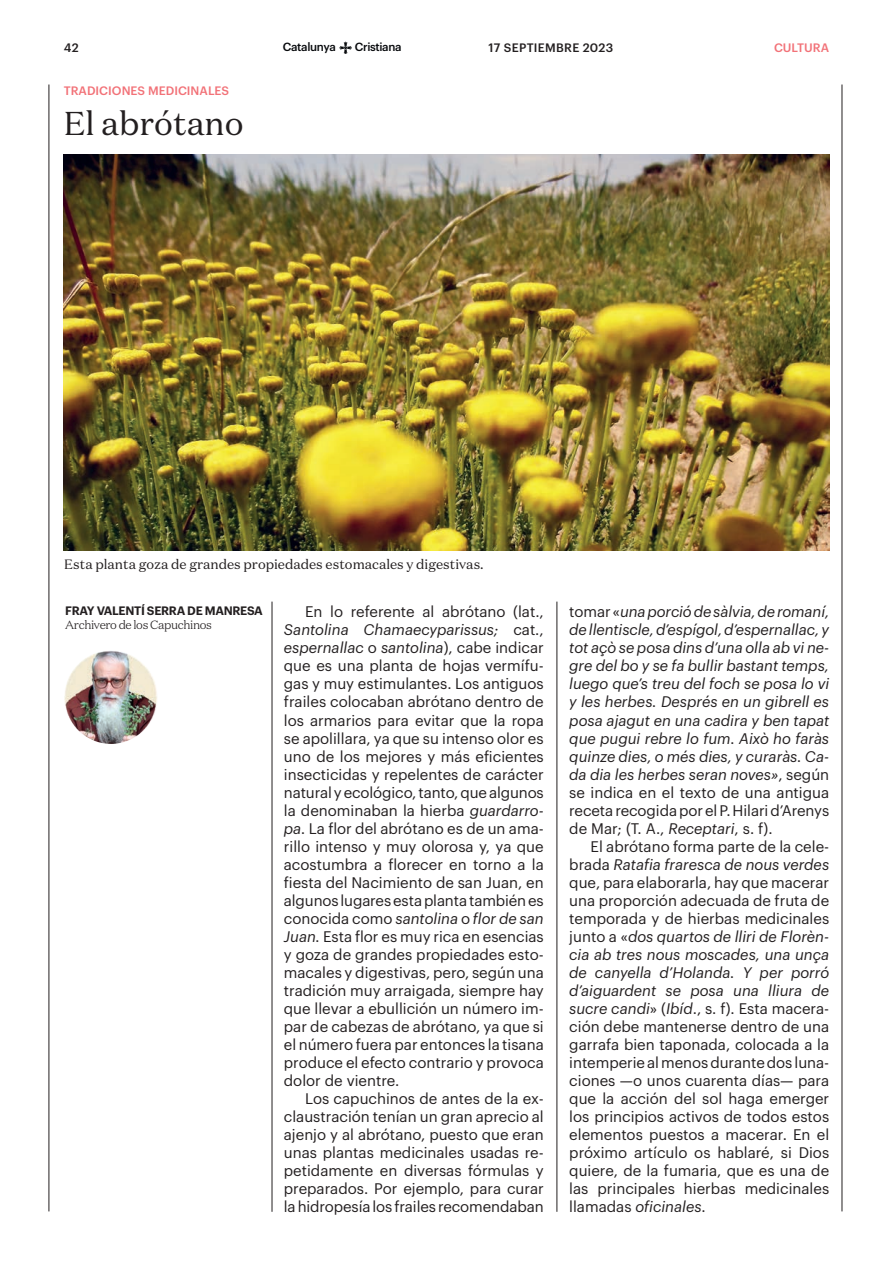
<style>
.page{position:relative;width:893px;height:1263px;background:#fff}
.page>*{position:absolute;margin:0;border:0;box-sizing:border-box;transform-origin:0 0}
.t1{font:33px "Domaine Text";color:#231f20}
.t2{font:15px/18px "Graphik";color:#231f20;text-align:justify}
.t3{font:italic 15px/18px "Graphik";color:#231f20;text-align:justify}
.t4{font:13.5px "Domaine Text";color:#231f20}
.t5{font:500 12px "Graphik";color:#f27278}
.t6{font:600 12px "Graphik";letter-spacing:-.025em;color:#231f20}
.t7{font:300 12px "Domaine Text";letter-spacing:-.03em;color:#231f20}
.t8{font:500 12px "Graphik";letter-spacing:.025em;color:#231f20}
.t9{font:500 11.55px "Graphik";letter-spacing:-.03em;color:#07090c}
.s1{font-style:italic}
.s2{font-style:normal}
</style>
<div class="page">
<svg style="left:339px;top:42px;width:13px;height:12px"></svg>
<hr style="left:49px;top:85px;width:1px;height:1126px;background:#231f20">
<hr style="left:842px;top:85px;width:1px;height:1126px;background:#231f20">
<hr style="left:272px;top:602px;width:1px;height:610px;background:#231f20">
<hr style="left:557px;top:602px;width:1px;height:610px;background:#231f20">
<img style="left:63px;top:155px;width:766px;height:395px">
<img style="left:64px;top:650px;width:94px;height:94px;border-radius:47px">
<p class="t8" style="left:64px;top:38px;width:16px">42</p>
<p class="t9" style="left:283px;top:38px;width:54px">Catalunya</p>
<p class="t9" style="left:355px;top:38px;width:48px">Cristiana</p>
<p class="t8" style="left:489px;top:38px;width:126px">17 SEPTIEMBRE 2023</p>
<p class="t5" style="left:774px;top:39px;width:57px">CULTURA</p>
<p class="t5" style="left:64px;top:82px;width:167px">TRADICIONES MEDICINALES</p>
<h1 class="t1" style="left:64px;top:103px;width:181px">El abrótano</h1>
<p class="t4" style="left:64px;top:555px;width:421px">Esta planta goza de grandes propiedades estomacales y digestivas.</p>
<p class="t6" style="left:65px;top:601px;width:199px">FRAY VALENTÍ SERRA DE MANRESA</p>
<p class="t7" style="left:65px;top:617px;width:148px">Archivero de los Capuchinos</p>
<p class="t2" style="left:284px;top:602px;width:261px;text-indent:21px">En lo referente al abrótano (lat., <span class="s1">Santolina Chamaecyparissus;</span> cat., <span class="s1">espernallac</span> o <span class="s1">santolina</span>), cabe indicar que es una planta de hojas vermífu&shy;gas y muy estimulantes. Los antiguos frailes colocaban abrótano dentro de los armarios para evitar que la ropa se apolillara, ya que su intenso olor es uno de los mejores y más eficientes insecticidas y repelentes de carácter natural y ecológico, tanto, que algunos la denominaban la hierba <span class="s1">guardarro&shy;pa.</span> La flor del abrótano es de un ama&shy;rillo intenso y muy olorosa y, ya que acostumbra a florecer en torno a la fiesta del Nacimiento de san Juan, en algunos lugares esta planta también es conocida como <span class="s1">santolina</span> o <span class="s1">flor de san Juan.</span> Esta flor es muy rica en esencias y goza de grandes propiedades esto&shy;macales y digestivas, pero, según una tradición muy arraigada, siempre hay que llevar a ebullición un número im&shy;par de cabezas de abrótano, ya que si el número fuera par entonces la tisana produce el efecto contrario y provoca dolor de vientre.</p>
<p class="t2" style="left:284px;top:1088px;width:261px;text-indent:21px">Los capuchinos de antes de la ex&shy;claustración tenían un gran aprecio al ajenjo y al abrótano, puesto que eran unas plantas medicinales usadas re&shy;petidamente en diversas fórmulas y preparados. Por ejemplo, para curar la hidropesía los frailes recomendaban</p>
<p class="t3" style="left:569px;top:602px;width:261px"><span class="s2">tomar «</span>una porció de sàlvia, de romaní, de llentiscle, d’espígol, d’espernallac, y tot açò se posa dins d’una olla ab vi ne&shy;gre del bo y se fa bullir bastant temps, luego que’s treu del foch se posa lo vi y les herbes. Després en un gibrell es posa ajagut en una cadira y ben tapat que pugui rebre lo fum. Això ho faràs quinze dies, o més dies, y curaràs. Ca&shy;da dia les herbes seran noves»<span class="s2">, según se indica en el texto de una antigua receta recogida por el P. Hilari d’Arenys de Mar; (T. A.,</span> Receptari<span class="s2">, s. f).</span></p>
<p class="t2" style="left:569px;top:836px;width:261px;text-indent:21px">El abrótano forma parte de la cele&shy;brada <span class="s1">Ratafia fraresca de nous verdes </span>que, para elaborarla, hay que macerar una proporción adecuada de fruta de temporada y de hierbas medicinales junto a «<span class="s1">dos quartos de lliri de Florèn&shy;cia ab tres nous moscades, una unça de canyella d’Holanda. Y per porró d’aiguardent se posa una lliura de sucre candi</span>» (<span class="s1">Ibíd</span>., s. f). Esta macera&shy;ción debe mantenerse dentro de una garrafa bien taponada, colocada a la intemperie al menos durante dos luna&shy;ciones —o unos cuarenta días— para que la acción del sol haga emerger los principios activos de todos estos elementos puestos a macerar. En el próximo artículo os hablaré, si Dios quiere, de la fumaria, que es una de las principales hierbas medicinales llamadas <span class="s1">oficinales</span>.</p>
</div>
